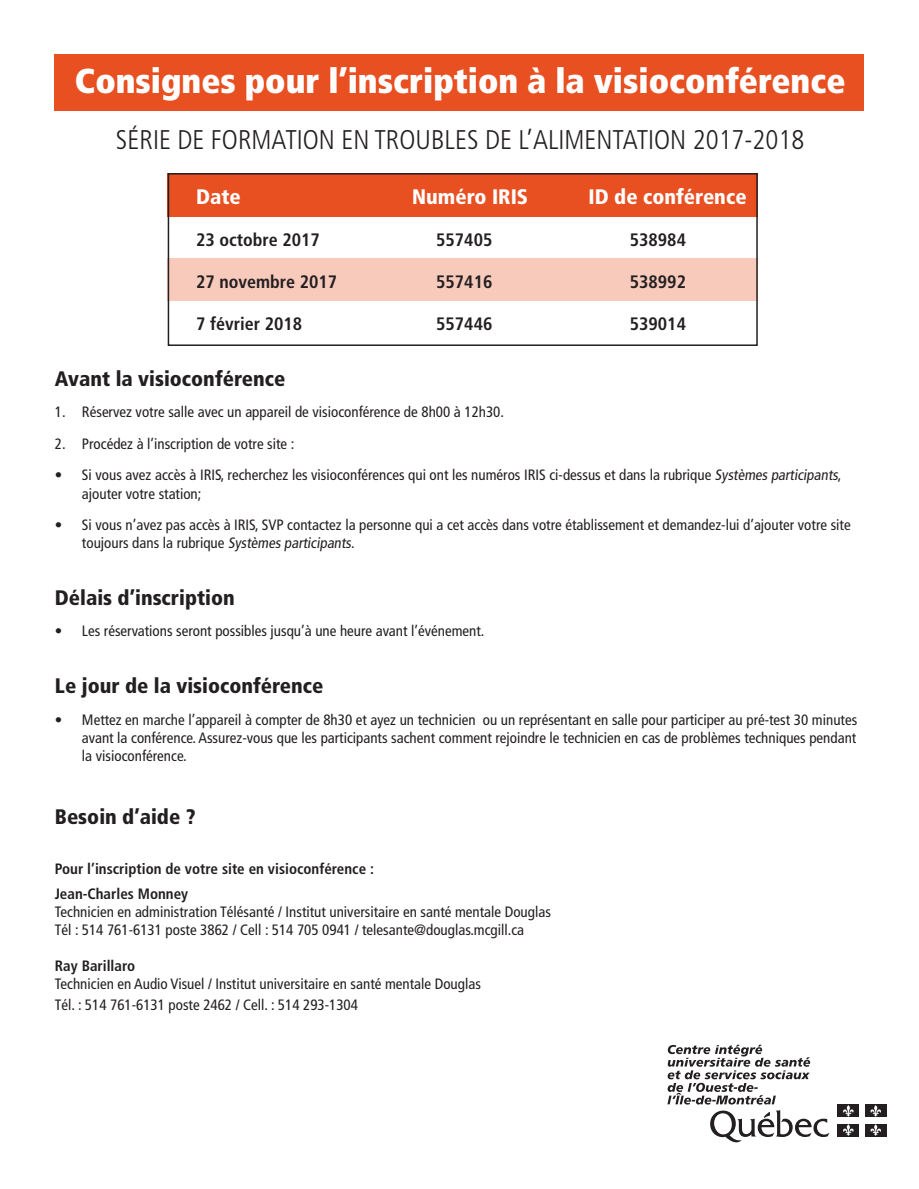
<style>
.page{position:relative;width:919px;height:1189px;background:#fff}
.page>*{position:absolute;margin:0;border:0;box-sizing:border-box;transform-origin:0 0}
.t1{font:900 condensed 34.5px "Frutiger";color:#fff}
.t2{font:300 condensed 27px "Frutiger";color:#231f20}
.t3{font:900 condensed 21px "Frutiger";color:#231f20}
.t4{font:900 condensed 21px "Frutiger";color:#fff}
.t5{font:700 condensed 18px "Frutiger";color:#231f20}
.t6{font:condensed 15px/18px "Frutiger";color:#231f20}
.t7{font:700 condensed 15px "Frutiger";color:#231f20}
</style>
<div class="page">
<svg style="left:667px;top:1044px;width:162px;height:98px"></svg>
<div style="left:837px;top:1104px;width:21px;height:13px;background:#231f20"></div>
<svg style="left:843px;top:1105px;width:10px;height:11px"></svg>
<div style="left:865px;top:1104px;width:21px;height:13px;background:#231f20"></div>
<svg style="left:870px;top:1105px;width:11px;height:11px"></svg>
<div style="left:837px;top:1123px;width:21px;height:13px;background:#231f20"></div>
<svg style="left:843px;top:1124px;width:10px;height:11px"></svg>
<div style="left:865px;top:1123px;width:21px;height:13px;background:#231f20"></div>
<svg style="left:870px;top:1124px;width:11px;height:11px"></svg>
<div style="left:55px;top:54px;width:808px;height:56px;background:#e84f21"></div>
<div style="left:168px;top:173px;width:589px;height:43px;background:#e84f21"></div>
<div style="left:168px;top:258px;width:589px;height:42px;background:#f8cabc"></div>
<div style="left:168px;top:173px;width:589px;height:173px;border:2px solid #231f20"></div>
<p class="t1" style="left:75px;top:60px;width:772px">Consignes pour l’inscription à la visioconférence</p>
<p class="t2" style="left:116px;top:124px;width:690px">SÉRIE DE FORMATION EN TROUBLES DE L’ALIMENTATION 2017-2018</p>
<p class="t4" style="left:196px;top:184px;width:46px">Date</p>
<p class="t4" style="left:412px;top:184px;width:117px">Numéro IRIS</p>
<p class="t4" style="left:588px;top:184px;width:159px">ID de conférence</p>
<p class="t5" style="left:196px;top:229px;width:125px">23 octobre 2017</p>
<p class="t5" style="left:436px;top:229px;width:58px">557405</p>
<p class="t5" style="left:629px;top:229px;width:58px">538984</p>
<p class="t5" style="left:196px;top:271px;width:143px">27 novembre 2017</p>
<p class="t5" style="left:436px;top:271px;width:58px">557416</p>
<p class="t5" style="left:629px;top:271px;width:58px">538992</p>
<p class="t5" style="left:196px;top:313px;width:108px">7 février 2018</p>
<p class="t5" style="left:436px;top:313px;width:58px">557446</p>
<p class="t5" style="left:629px;top:313px;width:58px">539014</p>
<p class="t3" style="left:55px;top:366px;width:232px">Avant la visioconférence</p>
<p class="t6" style="left:55px;top:403px;width:450px">1. Réservez votre salle avec un appareil de visioconférence de 8h00 à 12h30.</p>
<p class="t6" style="left:55px;top:435px;width:241px">2. Procédez à l’inscription de votre site :</p>
<p class="t6" style="left:82px;top:466px;width:761px;text-indent:-27px">• Si vous avez accès à IRIS, recherchez les visioconférences qui ont les numéros IRIS ci-dessus et dans la rubrique Systèmes participants, ajouter votre station;</p>
<p class="t6" style="left:82px;top:516px;width:770px;text-indent:-27px">• Si vous n’avez pas accès à IRIS, SVP contactez la personne qui a cet accès dans votre établissement et demandez-lui d’ajouter votre site toujours dans la rubrique Systèmes participants.</p>
<p class="t3" style="left:55px;top:585px;width:181px">Délais d’inscription</p>
<p class="t6" style="left:55px;top:622px;width:431px">• Les réservations seront possibles jusqu’à une heure avant l’événement.</p>
<p class="t3" style="left:55px;top:673px;width:270px">Le jour de la visioconférence</p>
<p class="t6" style="left:82px;top:710px;width:776px;text-align:justify;text-indent:-27px">• Mettez en marche l’appareil à compter de 8h30 et ayez un technicien ou un représentant en salle pour participer au pré-test 30 minutes avant la conférence. Assurez-vous que les participants sachent comment rejoindre le technicien en cas de problèmes techniques pendant la visioconférence.</p>
<p class="t3" style="left:55px;top:804px;width:142px">Besoin d’aide ?</p>
<p class="t7" style="left:55px;top:859px;width:320px">Pour l’inscription de votre site en visioconférence :</p>
<p class="t7" style="left:55px;top:884px;width:135px">Jean-Charles Monney</p>
<p class="t6" style="left:55px;top:902px;width:497px">Technicien en administration Télésanté / Institut universitaire en santé mentale Douglas</p>
<p class="t6" style="left:55px;top:920px;width:470px">Tél : 514 761-6131 poste 3862 / Cell : 514 705 0941 / telesante@douglas.mcgill.ca</p>
<p class="t7" style="left:55px;top:956px;width:82px">Ray Barillaro</p>
<p class="t6" style="left:55px;top:974px;width:427px">Technicien en Audio Visuel / Institut universitaire en santé mentale Douglas</p>
<p class="t6" style="left:55px;top:996px;width:304px">Tél. : 514 761-6131 poste 2462 / Cell. : 514 293-1304</p>
</div>
